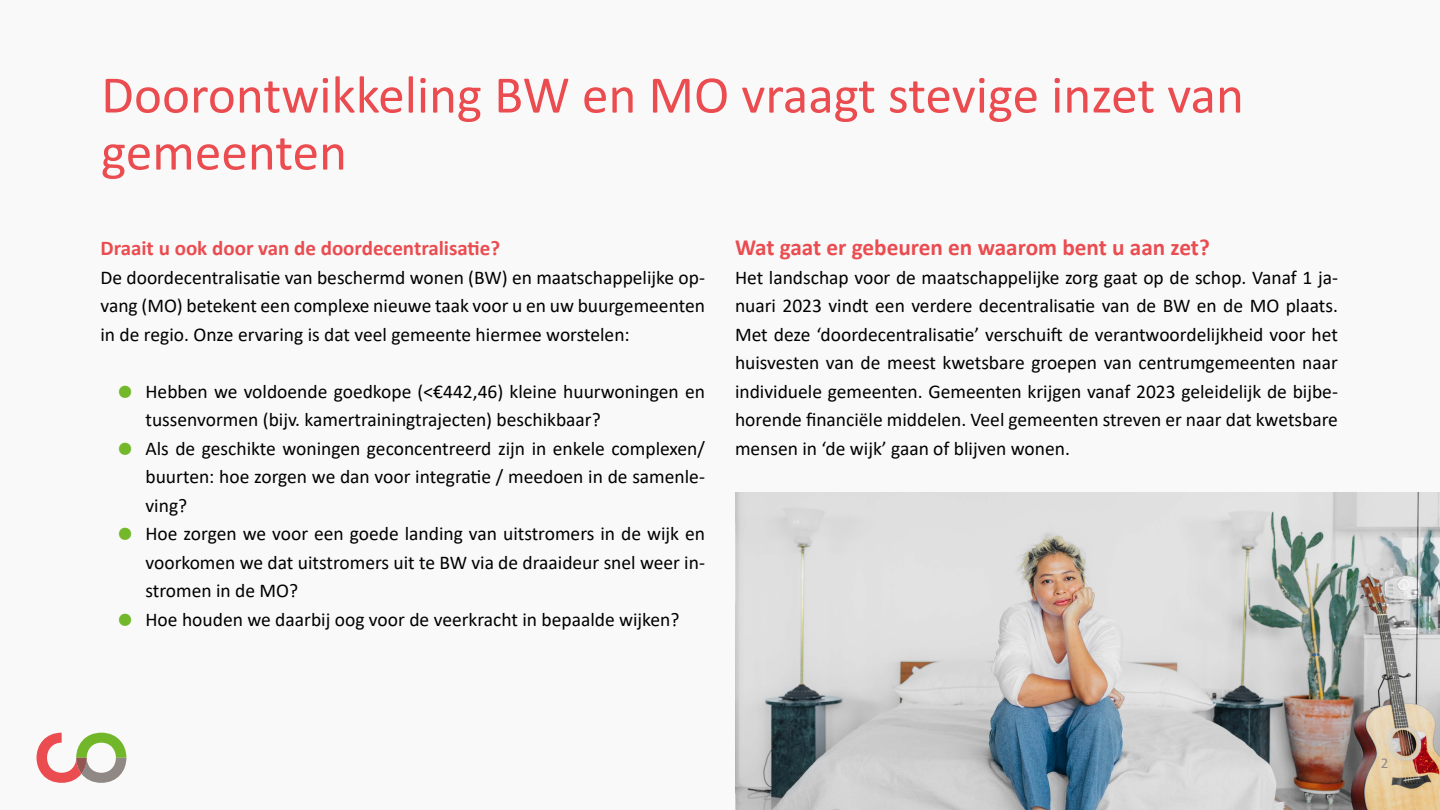
<style>
.page{position:relative;width:1440px;height:810px;background:#f9f9f9}
.page>*{position:absolute;margin:0;border:0;box-sizing:border-box;transform-origin:0 0}
.t1{font:53.25px/57px "Calibri";color:#ea4c50}
.t2{font:700 23.25px "Calibri";color:#ea4c50}
.t3{font:700 21px "Calibri";color:#ea4c50}
.t4{font:19.5px/28.5px "Calibri";color:#000;text-align:justify}
.t5{font:15px "Calibri";color:#908884}
.s1{font-size:39px;color:#73b72a}
</style>
<div class="page">
<img style="left:735px;top:493px;width:705px;height:317px">
<svg style="left:37px;top:733px;width:89px;height:50px"></svg>
<h1 class="t1" style="left:101px;top:65px;width:1144px">Doorontwikkeling BW en MO vraagt stevige inzet van gemeenten</h1>
<p class="t3" style="left:100px;top:233px;width:401px">Draait u ook door van de doordecentralisatie?</p>
<p class="t4" style="left:100px;top:262px;width:606px">De doordecentralisatie van beschermd wonen (BW) en maatschappelijke op&shy;vang (MO) betekent een complexe nieuwe taak voor u en uw buurgemeenten in de regio. Onze ervaring is dat veel gemeente hiermee worstelen:</p>
<p class="t4" style="left:146px;top:376px;width:561px;text-indent:-30px"><span class="s1">•</span> Hebben we voldoende goedkope (&lt;€442,46) kleine huurwoningen en tussenvormen (bijv. kamertrainingtrajecten) beschikbaar?</p>
<p class="t4" style="left:146px;top:433px;width:561px;text-indent:-30px"><span class="s1">•</span> Als de geschikte woningen geconcentreerd zijn in enkele complexen/ buurten: hoe zorgen we dan voor integratie / meedoen in de samenle&shy;ving?</p>
<p class="t4" style="left:146px;top:519px;width:561px;text-indent:-30px"><span class="s1">•</span> Hoe zorgen we voor een goede landing van uitstromers in de wijk en voorkomen we dat uitstromers uit te BW via de draaideur snel weer in&shy;stromen in de MO?</p>
<p class="t4" style="left:116px;top:604px;width:566px"><span class="s1">•</span> Hoe houden we daarbij oog voor de veerkracht in bepaalde wijken?</p>
<p class="t2" style="left:735px;top:231px;width:476px">Wat gaat er gebeuren en waarom bent u aan zet?</p>
<p class="t4" style="left:735px;top:262px;width:605px">Het landschap voor de maatschappelijke zorg gaat op de schop. Vanaf 1 ja&shy;nuari 2023 vindt een verdere decentralisatie van de BW en de MO plaats.<br>Met deze ‘doordecentralisatie’ verschuift de verantwoordelijkheid voor het huisvesten van de meest kwetsbare groepen van centrumgemeenten naar individuele gemeenten. Gemeenten krijgen vanaf 2023 geleidelijk de bijbe&shy;horende financiële middelen. Veel gemeenten streven er naar dat kwetsbare mensen in ‘de wijk’ gaan of blijven wonen.</p>
<p class="t5" style="left:1381px;top:753px;width:9px">2</p>
</div>
